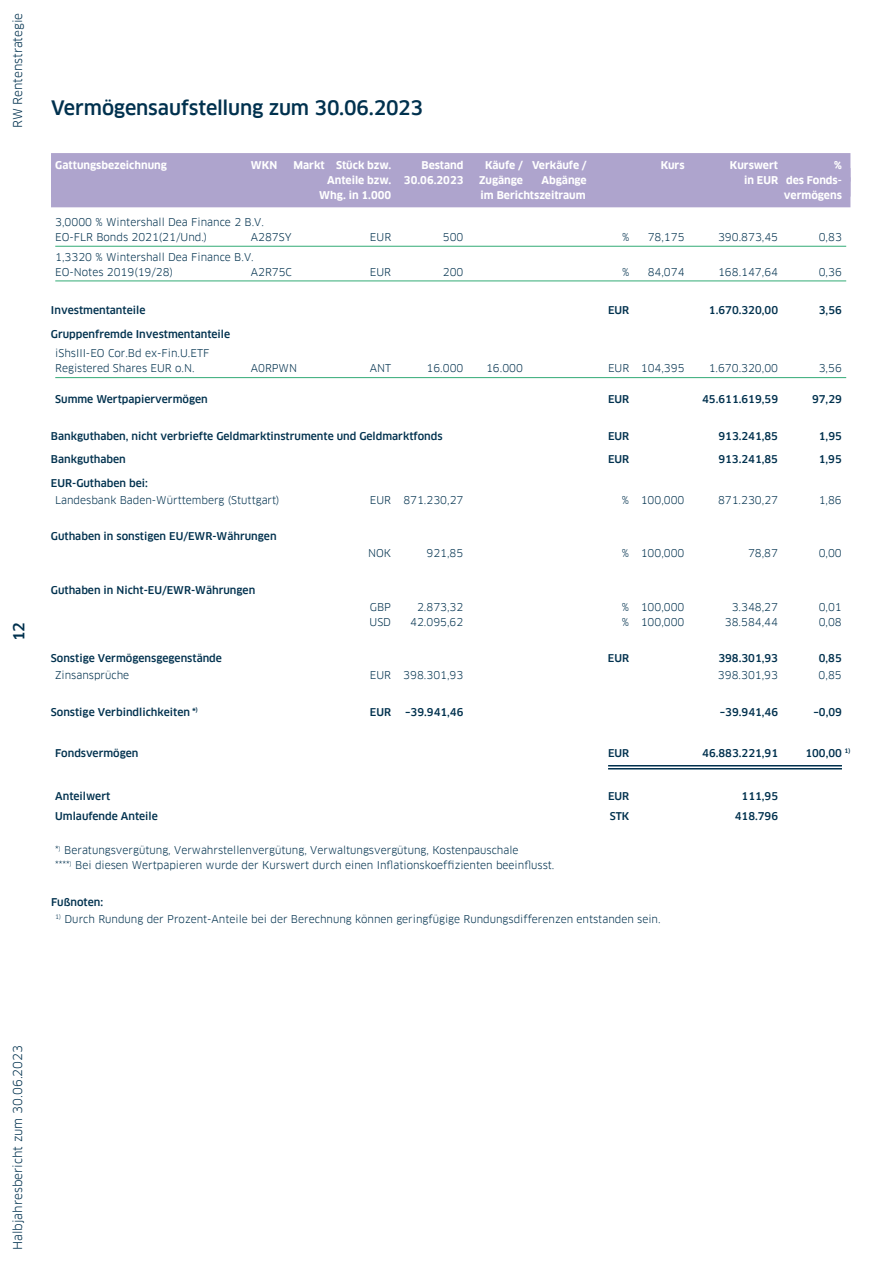
<style>
.page{position:relative;width:893px;height:1263px;background:#fff}
.page>*{position:absolute;margin:0;border:0;box-sizing:border-box;transform-origin:0 0}
.t1{font:500 19.5px "Clanfor LBBW";letter-spacing:-.01em;color:#00314e}
.t2{font:500 15px "Clanfor LBBW";color:#00314e}
.t3{font:12px "Clanfor LBBW";color:#00314e}
.t4{font:10.5px/15px "Clanfor LBBW";color:#00314e}
.t5{font:500 10.5px "Clanfor LBBW";color:#00314e}
.t6{font:700 10.5px "Clanfor LBBW";color:#fff}
</style>
<div class="page">
<div style="left:51px;top:153px;width:799px;height:29px;background:#aea4cd"></div>
<div style="left:51px;top:177px;width:799px;height:30px;background:#aea4cd"></div>
<hr style="left:55px;top:246px;width:791px;height:1px;background:#32ab76">
<hr style="left:55px;top:281px;width:791px;height:1px;background:#32ab76">
<hr style="left:55px;top:377px;width:791px;height:1px;background:#32ab76">
<hr style="left:608px;top:765px;width:234px;height:1px;background:#00314e">
<hr style="left:608px;top:768px;width:234px;height:1px;background:#00314e">
<p class="t3" style="left:11px;top:128px;width:117px;rotate:-90deg">RW Rentenstrategie</p>
<h2 class="t2" style="left:10px;top:641px;width:21px;rotate:-90deg">12</h2>
<h1 class="t1" style="left:51px;top:96px;width:373px">Vermögensaufstellung zum 30.06.2023</h1>
<p class="t6" style="left:55px;top:159px;width:113px">Gattungsbezeichnung</p>
<p class="t6" style="left:251px;top:159px;width:28px">WKN</p>
<p class="t6" style="left:293px;top:159px;width:99px">Markt Stück bzw.</p>
<p class="t6" style="left:422px;top:159px;width:43px">Bestand</p>
<p class="t6" style="left:485px;top:159px;width:103px">Käufe / Verkäufe /</p>
<p class="t6" style="left:661px;top:159px;width:25px">Kurs</p>
<p class="t6" style="left:730px;top:159px;width:50px">Kurswert</p>
<p class="t6" style="left:834px;top:159px;width:9px">%</p>
<p class="t6" style="left:327px;top:174px;width:138px">Anteile bzw. 30.06.2023</p>
<p class="t6" style="left:479px;top:174px;width:45px">Zugänge</p>
<p class="t6" style="left:541px;top:174px;width:47px">Abgänge</p>
<p class="t6" style="left:744px;top:174px;width:99px">in EUR des Fonds-</p>
<p class="t6" style="left:319px;top:189px;width:73px">Whg. in 1.000</p>
<p class="t6" style="left:481px;top:189px;width:107px">im Berichtszeitraum</p>
<p class="t6" style="left:784px;top:189px;width:60px">vermögens</p>
<p class="t4" style="left:55px;top:215px;width:210px">3,0000 % Wintershall Dea Finance 2 B.V.<br>EO-FLR Bonds 2021(21/Und.)</p>
<p class="t4" style="left:251px;top:230px;width:42px">A287SY</p>
<p class="t4" style="left:370px;top:230px;width:23px">EUR</p>
<p class="t4" style="left:443px;top:230px;width:22px">500</p>
<p class="t4" style="left:622px;top:230px;width:9px">%</p>
<p class="t4" style="left:648px;top:230px;width:38px">78,175</p>
<p class="t4" style="left:718px;top:230px;width:62px">390.873,45</p>
<p class="t4" style="left:819px;top:230px;width:25px">0,83</p>
<p class="t4" style="left:55px;top:249px;width:200px">1,3320 % Wintershall Dea Finance B.V.<br>EO-Notes 2019(19/28)</p>
<p class="t4" style="left:251px;top:264px;width:43px">A2R75C</p>
<p class="t4" style="left:370px;top:264px;width:23px">EUR</p>
<p class="t4" style="left:443px;top:264px;width:22px">200</p>
<p class="t4" style="left:622px;top:264px;width:9px">%</p>
<p class="t4" style="left:648px;top:264px;width:38px">84,074</p>
<p class="t4" style="left:718px;top:264px;width:62px">168.147,64</p>
<p class="t4" style="left:819px;top:264px;width:25px">0,36</p>
<p class="t5" style="left:51px;top:304px;width:96px">Investmentanteile</p>
<p class="t5" style="left:608px;top:304px;width:23px">EUR</p>
<p class="t5" style="left:709px;top:304px;width:71px">1.670.320,00</p>
<p class="t5" style="left:819px;top:304px;width:25px">3,56</p>
<p class="t5" style="left:51px;top:328px;width:181px">Gruppenfremde Investmentanteile</p>
<p class="t4" style="left:55px;top:346px;width:156px">iShsIII-EO Cor.Bd ex-Fin.U.ETF<br>Registered Shares EUR o.N.</p>
<p class="t4" style="left:251px;top:361px;width:48px">A0RPWN</p>
<p class="t4" style="left:370px;top:361px;width:23px">ANT</p>
<p class="t4" style="left:427px;top:361px;width:38px">16.000</p>
<p class="t4" style="left:486px;top:361px;width:38px">16.000</p>
<p class="t4" style="left:608px;top:361px;width:78px">EUR 104,395</p>
<p class="t4" style="left:709px;top:361px;width:71px">1.670.320,00</p>
<p class="t4" style="left:819px;top:361px;width:25px">3,56</p>
<p class="t5" style="left:55px;top:393px;width:154px">Summe Wertpapiervermögen</p>
<p class="t5" style="left:608px;top:393px;width:23px">EUR</p>
<p class="t5" style="left:702px;top:393px;width:77px">45.611.619,59</p>
<p class="t5" style="left:812px;top:393px;width:31px">97,29</p>
<p class="t5" style="left:51px;top:430px;width:393px">Bankguthaben, nicht verbriefte Geldmarktinstrumente und Geldmarktfonds</p>
<p class="t5" style="left:608px;top:430px;width:23px">EUR</p>
<p class="t5" style="left:718px;top:430px;width:61px">913.241,85</p>
<p class="t5" style="left:819px;top:430px;width:25px">1,95</p>
<p class="t5" style="left:51px;top:453px;width:76px">Bankguthaben</p>
<p class="t5" style="left:608px;top:453px;width:23px">EUR</p>
<p class="t5" style="left:718px;top:453px;width:61px">913.241,85</p>
<p class="t5" style="left:819px;top:453px;width:25px">1,95</p>
<p class="t5" style="left:51px;top:477px;width:98px">EUR-Guthaben bei:</p>
<p class="t4" style="left:55px;top:492px;width:226px">Landesbank Baden-Württemberg (Stuttgart)</p>
<p class="t4" style="left:370px;top:492px;width:95px">EUR 871.230,27</p>
<p class="t4" style="left:622px;top:492px;width:64px">% 100,000</p>
<p class="t4" style="left:718px;top:492px;width:62px">871.230,27</p>
<p class="t4" style="left:819px;top:492px;width:25px">1,86</p>
<p class="t5" style="left:51px;top:530px;width:227px">Guthaben in sonstigen EU/EWR-Währungen</p>
<p class="t4" style="left:368px;top:546px;width:25px">NOK</p>
<p class="t4" style="left:426px;top:546px;width:38px">921,85</p>
<p class="t4" style="left:622px;top:546px;width:64px">% 100,000</p>
<p class="t4" style="left:748px;top:546px;width:32px">78,87</p>
<p class="t4" style="left:819px;top:546px;width:25px">0,00</p>
<p class="t5" style="left:51px;top:584px;width:206px">Guthaben in Nicht-EU/EWR-Währungen</p>
<p class="t4" style="left:370px;top:599px;width:23px">GBP</p>
<p class="t4" style="left:417px;top:599px;width:48px">2.873,32</p>
<p class="t4" style="left:622px;top:599px;width:64px">% 100,000</p>
<p class="t4" style="left:732px;top:599px;width:48px">3.348,27</p>
<p class="t4" style="left:819px;top:599px;width:25px">0,01</p>
<p class="t4" style="left:370px;top:614px;width:23px">USD</p>
<p class="t4" style="left:410px;top:614px;width:55px">42.095,62</p>
<p class="t4" style="left:622px;top:614px;width:64px">% 100,000</p>
<p class="t4" style="left:725px;top:614px;width:55px">38.584,44</p>
<p class="t4" style="left:819px;top:614px;width:25px">0,08</p>
<p class="t5" style="left:51px;top:652px;width:173px">Sonstige Vermögensgegenstände</p>
<p class="t5" style="left:608px;top:652px;width:23px">EUR</p>
<p class="t5" style="left:718px;top:652px;width:61px">398.301,93</p>
<p class="t5" style="left:819px;top:652px;width:25px">0,85</p>
<p class="t4" style="left:55px;top:668px;width:76px">Zinsansprüche</p>
<p class="t4" style="left:370px;top:668px;width:95px">EUR 398.301,93</p>
<p class="t4" style="left:718px;top:668px;width:62px">398.301,93</p>
<p class="t4" style="left:819px;top:668px;width:25px">0,85</p>
<p class="t5" style="left:51px;top:706px;width:149px">Sonstige Verbindlichkeiten *<sup>)</sup></p>
<p class="t5" style="left:370px;top:706px;width:23px">EUR</p>
<p class="t5" style="left:405px;top:706px;width:60px">–39.941,46</p>
<p class="t5" style="left:720px;top:706px;width:60px">–39.941,46</p>
<p class="t5" style="left:813px;top:706px;width:30px">–0,09</p>
<p class="t5" style="left:55px;top:747px;width:85px">Fondsvermögen</p>
<p class="t5" style="left:608px;top:747px;width:23px">EUR</p>
<p class="t5" style="left:702px;top:747px;width:77px">46.883.221,91</p>
<p class="t5" style="left:805px;top:747px;width:47px">100,00 <sup>1)</sup></p>
<p class="t5" style="left:55px;top:790px;width:56px">Anteilwert</p>
<p class="t5" style="left:608px;top:790px;width:23px">EUR</p>
<p class="t5" style="left:742px;top:790px;width:38px">111,95</p>
<p class="t5" style="left:55px;top:810px;width:104px">Umlaufende Anteile</p>
<p class="t5" style="left:610px;top:810px;width:21px">STK</p>
<p class="t5" style="left:735px;top:810px;width:45px">418.796</p>
<p class="t4" style="left:55px;top:843px;width:501px">*<sup>)</sup> Beratungsvergütung, Verwahrstellenvergütung, Verwaltungsvergütung, Kostenpauschale<br>****<sup>)</sup> Bei diesen Wertpapieren wurde der Kurswert durch einen Inflationskoeffizienten beeinflusst.</p>
<p class="t5" style="left:51px;top:896px;width:54px">Fußnoten:</p>
<p class="t4" style="left:55px;top:911px;width:607px"><sup>1)</sup> Durch Rundung der Prozent-Anteile bei der Berechnung können geringfügige Rundungsdifferenzen entstanden sein.</p>
<p class="t3" style="left:11px;top:1250px;width:207px;rotate:-90deg">Halbjahresbericht zum 30.06.2023</p>
</div>
